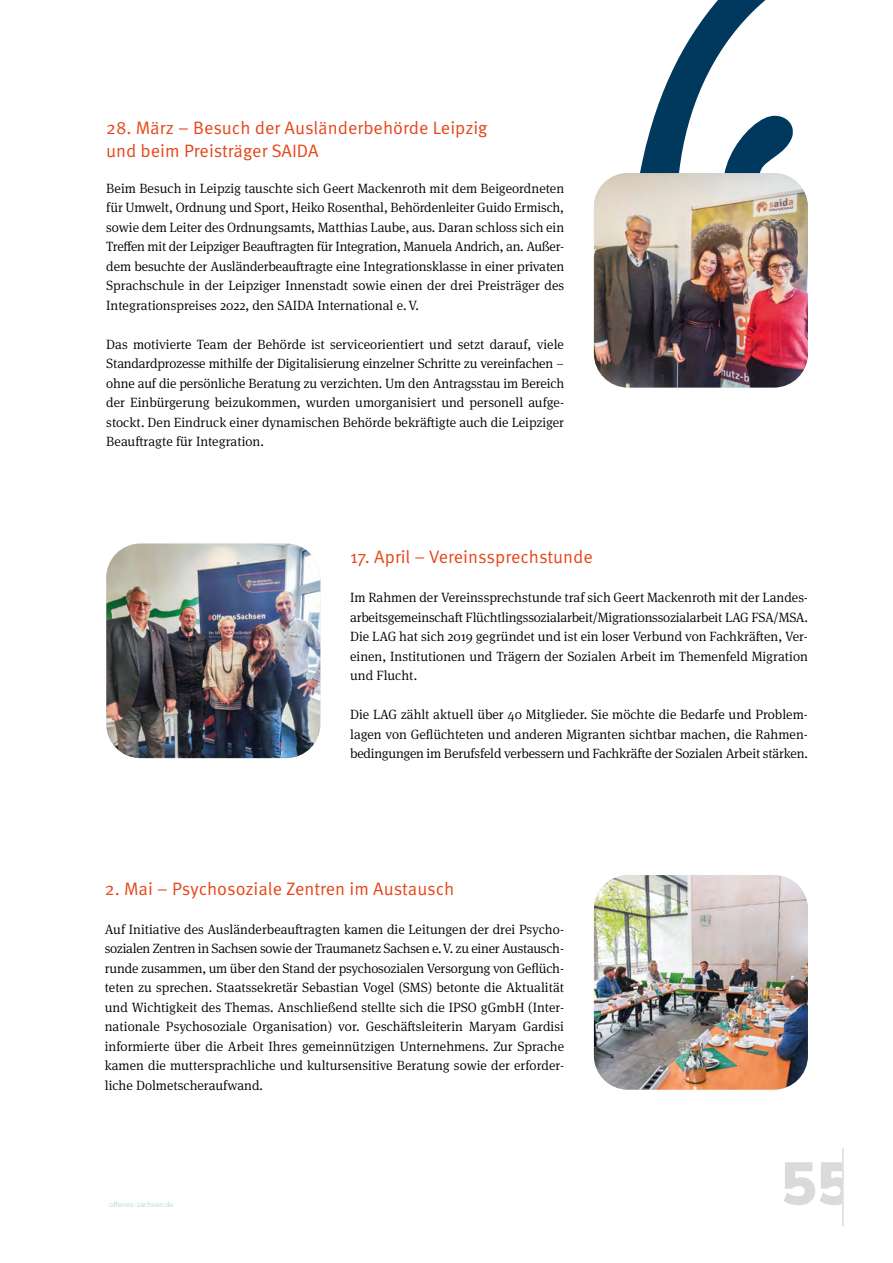
<style>
.page{position:relative;width:893px;height:1263px;background:#fff}
.page>*{position:absolute;margin:0;border:0;box-sizing:border-box;transform-origin:0 0}
.t1{font:900 60px "Nunito Sans";color:#dadada}
.H3_orange{font:18px/22.5px "Meta Pro Norm";color:#e5471a}
.P_Blocktext_serif_oE{font:300 13.5px/19.5px "Meta Serif Pro";color:#000;text-align:justify}
.t2{font:300 7.5px "Nunito Sans";color:#a6d5c6}
</style>
<div class="page">
<img style="left:594px;top:173px;width:214px;height:215px">
<img style="left:106px;top:544px;width:214px;height:214px">
<img style="left:594px;top:875px;width:214px;height:215px">
<svg style="left:640px;top:0;width:153px;height:173px"></svg>
<hr style="left:842px;top:1148px;width:2px;height:78px;background:#dadada">
<p class="H3_orange" style="left:106px;top:115px;width:383px">28. März – Besuch der Ausländerbehörde Leipzig und beim Preisträger SAIDA</p>
<p class="P_Blocktext_serif_oE" style="left:106px;top:177px;width:459px">Beim Besuch in Leipzig tauschte sich Geert Mackenroth mit dem Beigeordneten für Umwelt, Ordnung und Sport, Heiko Rosenthal, Behördenleiter Guido Ermisch, sowie dem Leiter des Ordnungsamts, Matthias Laube, aus. Daran schloss sich ein Treffen mit der Leipziger Beauftragten für Integration, Manuela Andrich, an. Außer&shy;dem besuchte der Ausländerbeauftragte eine Integrationsklasse in einer privaten Sprachschule in der Leipziger Innenstadt sowie einen der drei Preisträger des Integrationspreises 2022, den SAIDA International e.V.</p>
<p class="P_Blocktext_serif_oE" style="left:106px;top:333px;width:459px">Das motivierte Team der Behörde ist serviceorientiert und setzt darauf, viele Standardprozesse mithilfe der Digitalisierung einzelner Schritte zu vereinfachen – ohne auf die persönliche Beratung zu verzichten. Um den Antragsstau im Bereich der Einbürgerung beizukommen, wurden umorganisiert und personell aufge&shy;stockt. Den Eindruck einer dynamischen Behörde bekräftigte auch die Leipziger Beauftragte für Integration.</p>
<p class="H3_orange" style="left:350px;top:544px;width:244px">17. April – Vereinssprechstunde</p>
<p class="P_Blocktext_serif_oE" style="left:350px;top:587px;width:459px">Im Rahmen der Vereinssprechstunde traf sich Geert Mackenroth mit der Landes&shy;arbeitsgemeinschaft Flüchtlingssozialarbeit/Migrationssozialarbeit LAG FSA/MSA.<br>Die LAG hat sich 2019 gegründet und ist ein loser Verbund von Fachkräften, Ver&shy;einen, Institutionen und Trägern der Sozialen Arbeit im Themenfeld Migration und Flucht.</p>
<p class="P_Blocktext_serif_oE" style="left:350px;top:704px;width:459px">Die LAG zählt aktuell über 40 Mitglieder. Sie möchte die Bedarfe und Problem&shy;lagen von Geflüchteten und anderen Migranten sichtbar machen, die Rahmen&shy;bedingungen im Berufsfeld verbessern und Fachkräfte der Sozialen Arbeit stärken.</p>
<p class="H3_orange" style="left:105px;top:876px;width:351px">2. Mai – Psychosoziale Zentren im Austausch</p>
<p class="P_Blocktext_serif_oE" style="left:105px;top:918px;width:461px">Auf Initiative des Ausländerbeauftragten kamen die Leitungen der drei Psycho&shy;sozialen Zentren in Sachsen sowie der Traumanetz Sachsen e.V. zu einer Austausch&shy;runde zusammen, um über den Stand der psychosozialen Versorgung von Geflüch&shy;teten zu sprechen. Staatssekretär Sebastian Vogel (SMS) betonte die Aktualität und Wichtigkeit des Themas. Anschließend stellte sich die IPSO gGmbH (Inter&shy;nationale Psychosoziale Organisation) vor. Geschäftsleiterin Maryam Gardisi informierte über die Arbeit Ihres gemeinnützigen Unternehmens. Zur Sprache kamen die muttersprachliche und kultursensitive Beratung sowie der erforder&shy;liche Dolmetscheraufwand.</p>
<p class="t2" style="left:109px;top:1199px;width:66px">offenes-sachsen.de</p>
<h1 class="t1" style="left:781px;top:1141px;width:73px">55</h1>
</div>
